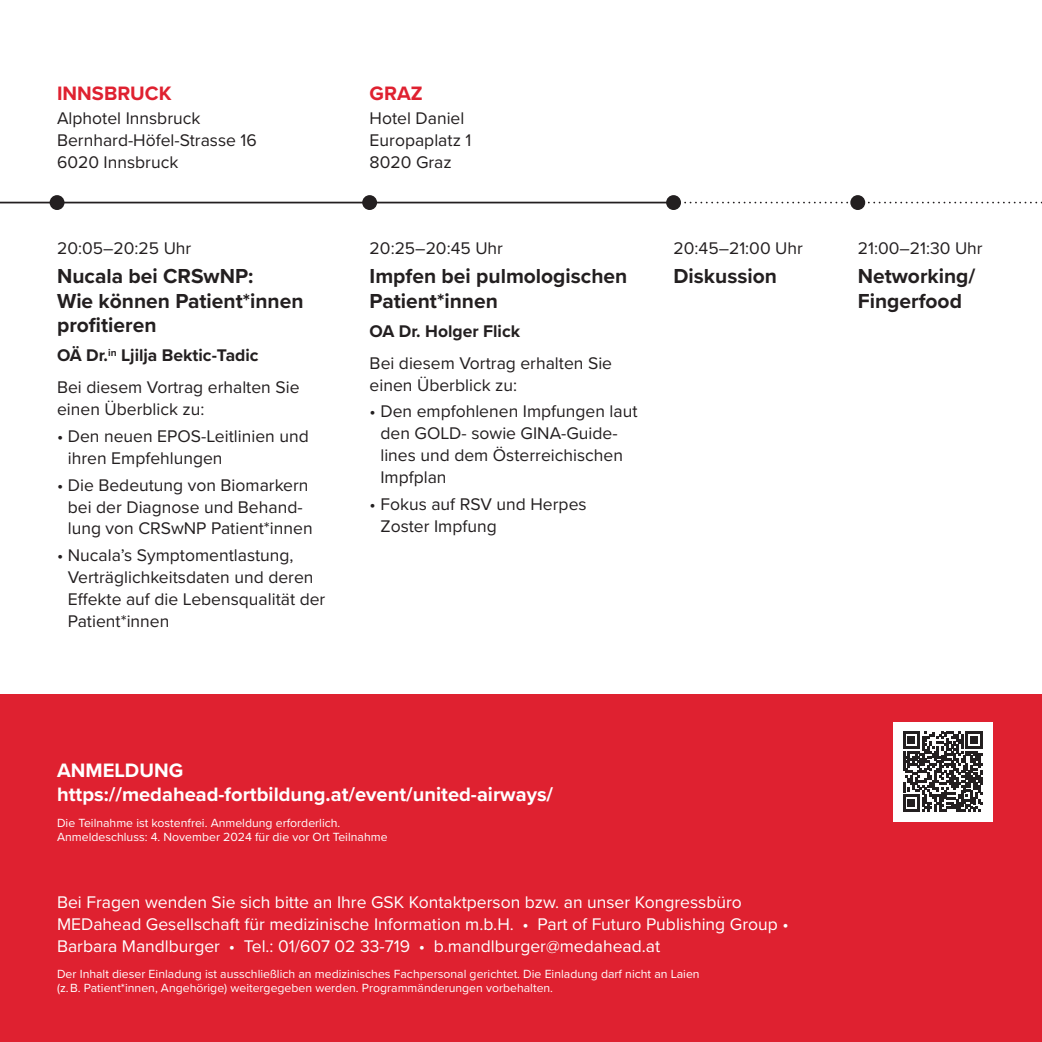
<style>
.page{position:relative;width:1042px;height:1042px;background:#fff}
.page>*{position:absolute;margin:0;border:0;box-sizing:border-box;transform-origin:0 0}
.t1{font:700 21px/24.5px "Proxima Nova";color:#231f20}
.t2{font:700 20.12px/24.5px "Proxima Nova";color:#fff}
.t3{font:700 20.12px "Proxima Nova";color:#df2130}
.t4{font:17.5px/21.9px "Proxima Nova";color:#231f20}
.t5{font:17.5px/21.9px "Proxima Nova";color:#fff}
.t6{font:700 17.5px "Proxima Nova";color:#231f20}
.t7{font:12.25px/14px "Proxima Nova";color:#fff}
.s1{font-weight:700}
</style>
<div class="page">
<div style="left:0;top:694px;width:1042px;height:348px;background:#df2130"></div>
<div style="left:893px;top:722px;width:99px;height:99px;background:#fff"></div>
<svg style="left:903px;top:731px;width:79px;height:80px"></svg>
<hr style="left:0;top:202px;width:673px;height:1px;background:#231f20">
<svg style="left:684px;top:202px;width:358px;height:1px"></svg>
<div style="left:666px;top:195px;width:15px;height:15px;background:#231f20;border-radius:50%"></div>
<div style="left:850px;top:195px;width:15px;height:15px;background:#231f20;border-radius:50%"></div>
<div style="left:50px;top:195px;width:14px;height:15px;background:#231f20;border-radius:50%"></div>
<div style="left:362px;top:195px;width:15px;height:15px;background:#231f20;border-radius:50%"></div>
<p class="t3" style="left:57px;top:78px;width:116px">INNSBRUCK</p>
<p class="t4" style="left:57px;top:107px;width:201px">Alphotel Innsbruck<br>Bernhard-Höfel-Strasse 16<br>6020 Innsbruck</p>
<p class="t4" style="left:57px;top:236px;width:136px">20:05–20:25 Uhr</p>
<p class="t1" style="left:57px;top:263px;width:248px">Nucala bei CRSwNP:<br>Wie können Patient*innen profitieren</p>
<p class="t4" style="left:57px;top:339px;width:244px;line-height:31.8px"><span class="s1">OÄ Dr.</span><sup>in</sup> <span class="s1">Ljilja Bektic-Tadic<br></span>Bei diesem Vortrag erhalten Sie</p>
<p class="t4" style="left:57px;top:397px;width:149px">einen Überblick zu:</p>
<p class="t4" style="left:68px;top:424px;width:242px;text-indent:-11px">• Den neuen EPOS-Leitlinien und ihren Empfehlungen</p>
<p class="t4" style="left:68px;top:473px;width:246px;text-indent:-11px">• Die Bedeutung von Biomarkern bei der Diagnose und Behand&shy;lung von CRSwNP Patient*innen</p>
<p class="t4" style="left:68px;top:544px;width:259px;text-indent:-11px">• Nucala’s Symptomentlastung,<br>Verträglichkeitsdaten und deren<br>Effekte auf die Lebensqualität der<br>Patient*innen</p>
<p class="t3" style="left:370px;top:78px;width:55px">GRAZ</p>
<p class="t4" style="left:370px;top:107px;width:103px">Hotel Daniel<br>Europaplatz 1<br>8020 Graz</p>
<p class="t4" style="left:370px;top:236px;width:135px">20:25–20:45 Uhr</p>
<p class="t1" style="left:370px;top:263px;width:259px">Impfen bei pulmologischen<br>Patient*innen</p>
<p class="t6" style="left:370px;top:318px;width:152px">OA Dr. Holger Flick</p>
<p class="t4" style="left:370px;top:351px;width:244px">Bei diesem Vortrag erhalten Sie einen Überblick zu:</p>
<p class="t4" style="left:380px;top:400px;width:258px;text-indent:-11px">• Den empfohlenen Impfungen laut den GOLD- sowie GINA-Guide&shy;lines und dem Österreichischen<br>Impfplan</p>
<p class="t4" style="left:380px;top:492px;width:208px;text-indent:-11px">• Fokus auf RSV und Herpes<br>Zoster Impfung</p>
<p class="t4" style="left:673px;top:236px;width:131px">20:45–21:00 Uhr</p>
<p class="t1" style="left:673px;top:263px;width:105px">Diskussion</p>
<p class="t2" style="left:57px;top:757px;width:498px">ANMELDUNG https://medahead-fortbildung.at/event/united-airways/</p>
<p class="t7" style="left:57px;top:816px;width:332px">Die Teilnahme ist kostenfrei. Anmeldung erforderlich.<br>Anmeldeschluss: 4. November 2024 für die vor Ort Teilnahme</p>
<p class="t5" style="left:57px;top:890px;width:733px">Bei Fragen wenden Sie sich bitte an Ihre GSK Kontaktperson bzw. an unser Kongressbüro<br>MEDahead Gesellschaft für medizinische Information m.b.H. • Part of Futuro Publishing Group •<br>Barbara Mandlburger • Tel.: 01/607 02 33-719 • b.mandlburger@medahead.at</p>
<p class="t7" style="left:57px;top:966px;width:644px">Der Inhalt dieser Einladung ist ausschließlich an medizinisches Fachpersonal gerichtet. Die Einladung darf nicht an Laien (z. B. Patient*innen, Angehörige) weitergegeben werden. Programmänderungen vorbehalten.</p>
<p class="t4" style="left:858px;top:236px;width:126px">21:00–21:30 Uhr</p>
<p class="t1" style="left:858px;top:263px;width:119px">Networking/<br>Fingerfood</p>
</div>
